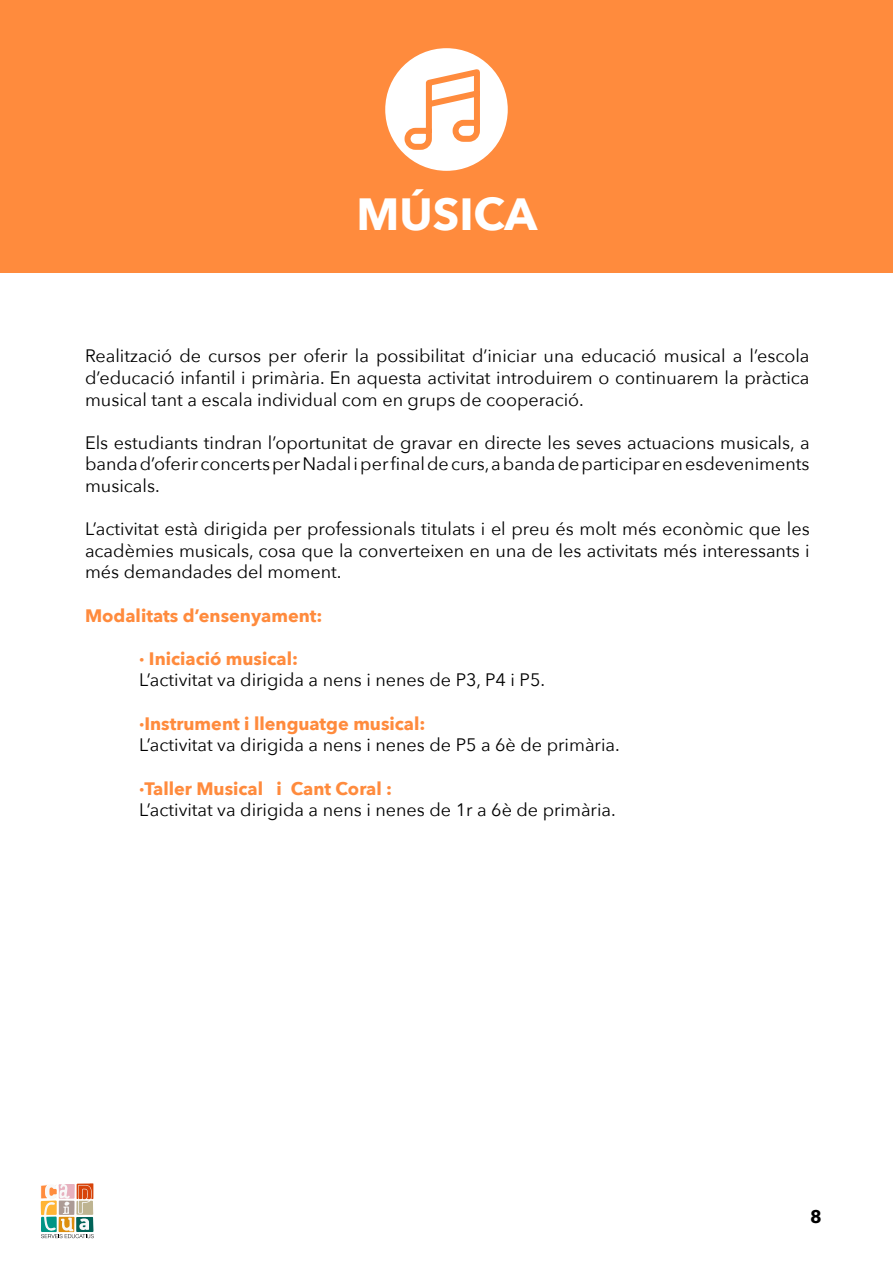
<style>
.page{position:relative;width:893px;height:1263px;background:#fff}
.page>*{position:absolute;margin:0;border:0;box-sizing:border-box;transform-origin:0 0}
.t1{font:700 45px "Avenir Next";color:#fff}
.t2{font:18px/21.6px "Avenir Next";color:#000;text-align:justify}
.t3{font:700 18px "Avenir Next";color:#ff8b3d}
.t4{font:700 18px "Avenir Next";color:#000}
</style>
<div class="page">
<svg style="left:40px;top:1183px;width:54px;height:55px"></svg>
<div style="left:0;top:0;width:893px;height:272px;background:#ff8b3d"></div>
<div style="left:385px;top:48px;width:123px;height:123px;background:#fff;border-radius:50%"></div>
<svg style="left:402px;top:65px;width:78px;height:88px"></svg>
<h1 class="t1" style="left:357px;top:176px;width:182px">MÚSICA</h1>
<p class="t2" style="left:85px;top:345px;width:726px">Realització de cursos per oferir la possibilitat d’iniciar una educació musical a l’escola d’educació infantil i primària. En aquesta activitat introduirem o continuarem la pràctica musical tant a escala individual com en grups de cooperació.</p>
<p class="t2" style="left:85px;top:431px;width:726px">Els estudiants tindran l’oportunitat de gravar en directe les seves actuacions musicals, a banda d’oferir concerts per Nadal i per final de curs, a banda de participar en esdeveniments musicals.</p>
<p class="t2" style="left:85px;top:517px;width:726px">L’activitat està dirigida per professionals titulats i el preu és molt més econòmic que les acadèmies musicals, cosa que la converteixen en una de les activitats més interessants i més demandades del moment.</p>
<p class="t3" style="left:85px;top:600px;width:239px">Modalitats d’ensenyament:</p>
<p class="t3" style="left:139px;top:643px;width:160px">· Iniciació musical:</p>
<p class="t2" style="left:139px;top:669px;width:408px">L’activitat va dirigida a nens i nenes de P3, P4 i P5.</p>
<p class="t3" style="left:139px;top:708px;width:288px">·Instrument i llenguatge musical:</p>
<p class="t2" style="left:139px;top:733px;width:482px">L’activitat va dirigida a nens i nenes de P5 a 6è de primària.</p>
<p class="t3" style="left:139px;top:773px;width:255px">·Taller Musical i Cant Coral :</p>
<p class="t2" style="left:139px;top:798px;width:478px">L’activitat va dirigida a nens i nenes de 1r a 6è de primària.</p>
<p class="t4" style="left:810px;top:1200px;width:13px">8</p>
</div>
